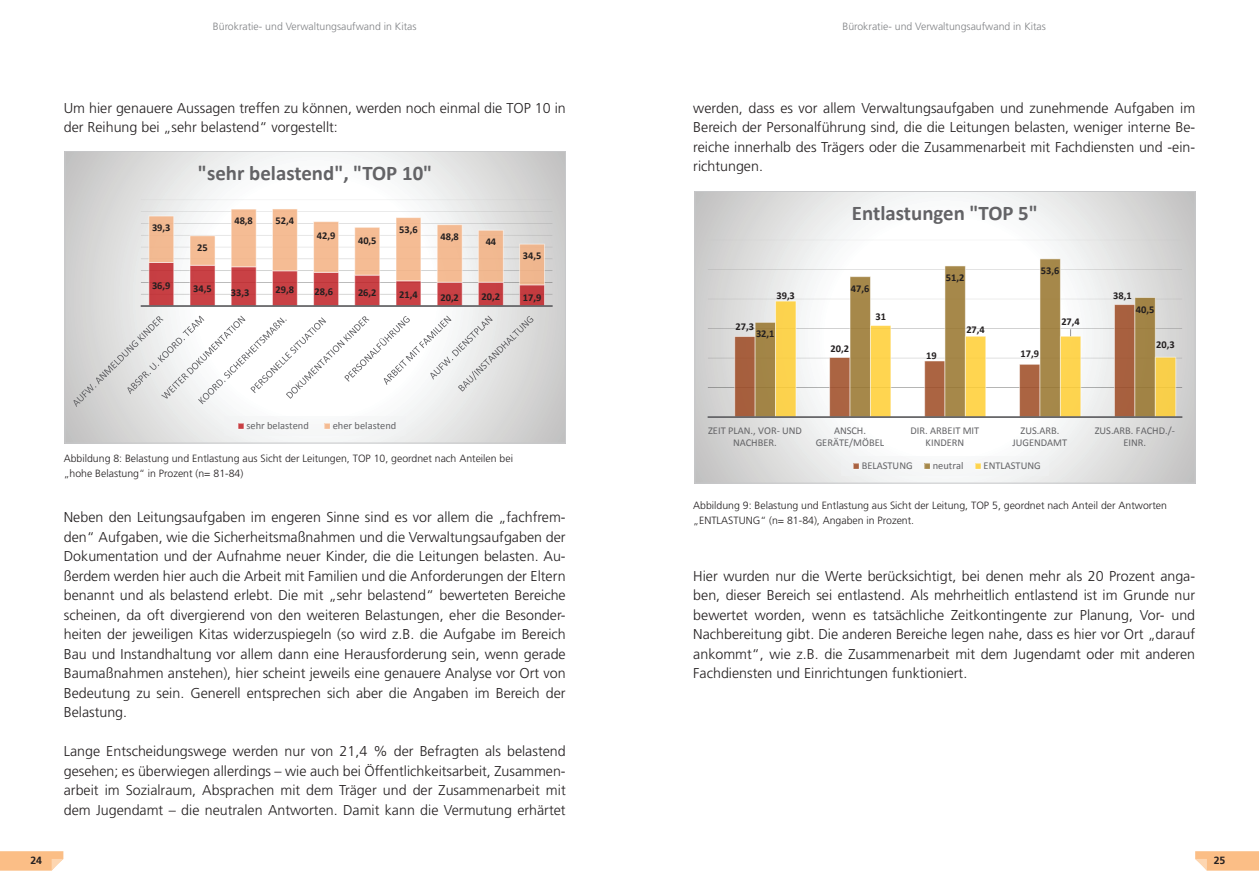
<style>
.page{position:relative;width:1259px;height:893px;background:#fff}
.page>*{position:absolute;margin:0;border:0;box-sizing:border-box;transform-origin:0 0}
.t1{font:700 20.85px "Calibri";color:#636366}
.t2{font:300 14.25px/19.5px "Frutiger LT Pro";color:#231f20;text-align:justify}
.t3{font:300 10.5px/15px "Frutiger LT Pro";color:#231f20}
.t4{font:300 10.5px "Frutiger LT Pro";color:#808285}
.t5{font:10.5px "Calibri";letter-spacing:-.005em;color:#636366}
.t6{font:700 10.5px "Frutiger LT Pro";color:#231f20}
.t7{font:700 10.35px "Calibri";color:#231f20}
.t8{font:10.35px/12.8px "Calibri";color:#636366;text-align:center}
</style>
<div class="page">
<svg style="left:1195px;top:851px;width:64px;height:20px"></svg>
<svg style="left:0;top:851px;width:63px;height:20px"></svg>
<svg style="left:67px;top:153px;width:497px;height:288px"></svg>
<svg style="left:141px;top:199px;width:411px;height:106px"></svg>
<hr style="left:141px;top:305px;width:411px;height:2px;background:#636366">
<svg style="left:73px;top:316px;width:460px;height:91px"></svg>
<div style="left:224px;top:417px;width:182px;height:19px;background:#f2f3f4"></div>
<div style="left:238px;top:423px;width:6px;height:7px;border:1px solid #fff"></div>
<div style="left:324px;top:423px;width:7px;height:7px;border:1px solid #fff"></div>
<div style="left:65px;top:151px;width:501px;height:292px;border:1px solid #c7c8ca"></div>
<svg style="left:696px;top:193px;width:497px;height:289px"></svg>
<svg style="left:707px;top:240px;width:475px;height:148px"></svg>
<svg style="left:754px;top:258px;width:402px;height:47px"></svg>
<svg style="left:774px;top:300px;width:402px;height:116px"></svg>
<hr style="left:707px;top:416px;width:475px;height:2px;background:#636366">
<svg style="left:734px;top:305px;width:401px;height:112px"></svg>
<div style="left:841px;top:457px;width:208px;height:19px;background:#f2f3f4"></div>
<div style="left:853px;top:463px;width:6px;height:7px;border:1px solid #fff"></div>
<div style="left:924px;top:463px;width:6px;height:7px;border:1px solid #fff"></div>
<div style="left:975px;top:463px;width:6px;height:7px;border:1px solid #fff"></div>
<div style="left:694px;top:191px;width:501px;height:293px;border:1px solid #c7c8ca"></div>
<p class="t4" style="left:213px;top:20px;width:205px">Bürokratie- und Verwaltungsaufwand in Kitas</p>
<p class="t2" style="left:64px;top:98px;width:503px">Um hier genauere Aussagen treffen zu können, werden noch einmal die TOP 10 in der Reihung bei „sehr belastend“ vorgestellt:</p>
<p class="t7" style="left:152px;top:220px;width:20px">39,3</p>
<h1 class="t1" style="left:198px;top:158px;width:236px">"sehr belastend", "TOP 10"</h1>
<p class="t7" style="left:197px;top:240px;width:12px">25</p>
<p class="t7" style="left:234px;top:213px;width:20px">48,8</p>
<p class="t7" style="left:276px;top:213px;width:20px">52,4</p>
<p class="t7" style="left:317px;top:228px;width:20px">42,9</p>
<p class="t7" style="left:358px;top:234px;width:20px">40,5</p>
<p class="t7" style="left:399px;top:222px;width:20px">53,6</p>
<p class="t7" style="left:440px;top:229px;width:20px">48,8</p>
<p class="t7" style="left:486px;top:235px;width:12px">44</p>
<p class="t7" style="left:523px;top:249px;width:20px">34,5</p>
<p class="t7" style="left:152px;top:278px;width:20px">36,9</p>
<p class="t7" style="left:193px;top:281px;width:20px">34,5</p>
<p class="t7" style="left:231px;top:285px;width:20px">33,3</p>
<p class="t7" style="left:276px;top:282px;width:20px">29,8</p>
<p class="t7" style="left:314px;top:284px;width:20px">28,6</p>
<p class="t7" style="left:358px;top:286px;width:20px">26,2</p>
<p class="t7" style="left:399px;top:287px;width:20px">21,4</p>
<p class="t7" style="left:440px;top:290px;width:20px">20,2</p>
<p class="t7" style="left:481px;top:289px;width:20px">20,2</p>
<p class="t7" style="left:523px;top:291px;width:20px">17,9</p>
<p class="t6" style="left:30px;top:855px;width:13px">24</p>
<p class="t8" style="left:246px;top:419px;width:64px">sehr belastend</p>
<p class="t8" style="left:333px;top:419px;width:65px">eher belastend</p>
<p class="t3" style="left:64px;top:451px;width:451px">Abbildung 8: Belastung und Entlastung aus Sicht der Leitungen, TOP 10, geordnet nach Anteilen bei „hohe Belastung“ in Prozent (n= 81-84)</p>
<p class="t2" style="left:64px;top:508px;width:503px">Neben den Leitungsaufgaben im engeren Sinne sind es vor allem die „fachfrem&shy;den“ Aufgaben, wie die Sicherheitsmaßnahmen und die Verwaltungsaufgaben der Dokumentation und der Aufnahme neuer Kinder, die die Leitungen belasten. Au&shy;ßerdem werden hier auch die Arbeit mit Familien und die Anforderungen der Eltern benannt und als belastend erlebt. Die mit „sehr belastend“ bewerteten Bereiche scheinen, da oft divergierend von den weiteren Belastungen, eher die Besonder&shy;heiten der jeweiligen Kitas widerzuspiegeln (so wird z.B. die Aufgabe im Bereich Bau und Instandhaltung vor allem dann eine Herausforderung sein, wenn gerade Baumaßnahmen anstehen), hier scheint jeweils eine genauere Analyse vor Ort von Bedeutung zu sein. Generell entsprechen sich aber die Angaben im Bereich der Belastung.</p>
<p class="t2" style="left:64px;top:742px;width:503px">Lange Entscheidungswege werden nur von 21,4 % der Befragten als belastend gesehen; es überwiegen allerdings – wie auch bei Öffentlichkeitsarbeit, Zusammen&shy;arbeit im Sozialraum, Absprachen mit dem Träger und der Zusammenarbeit mit dem Jugendamt – die neutralen Antworten. Damit kann die Vermutung erhärtet</p>
<p class="t4" style="left:842px;top:20px;width:205px">Bürokratie- und Verwaltungsaufwand in Kitas</p>
<p class="t2" style="left:693px;top:98px;width:503px">werden, dass es vor allem Verwaltungsaufgaben und zunehmende Aufgaben im Bereich der Personalführung sind, die die Leitungen belasten, weniger interne Be&shy;reiche innerhalb des Trägers oder die Zusammenarbeit mit Fachdiensten und -ein&shy;richtungen.</p>
<h1 class="t1" style="left:852px;top:198px;width:187px">Entlastungen "TOP 5"</h1>
<p class="t7" style="left:946px;top:270px;width:20px">51,2</p>
<p class="t7" style="left:1041px;top:263px;width:20px">53,6</p>
<p class="t7" style="left:776px;top:288px;width:20px">39,3</p>
<p class="t7" style="left:851px;top:281px;width:20px">47,6</p>
<p class="t7" style="left:1113px;top:288px;width:20px">38,1</p>
<p class="t7" style="left:735px;top:319px;width:20px">27,3</p>
<p class="t7" style="left:756px;top:327px;width:20px">32,1</p>
<p class="t7" style="left:875px;top:309px;width:12px">31</p>
<p class="t7" style="left:966px;top:322px;width:20px">27,4</p>
<p class="t7" style="left:1061px;top:314px;width:20px">27,4</p>
<p class="t7" style="left:1136px;top:302px;width:20px">40,5</p>
<p class="t7" style="left:830px;top:341px;width:20px">20,2</p>
<p class="t7" style="left:926px;top:348px;width:12px">19</p>
<p class="t7" style="left:1020px;top:347px;width:20px">17,9</p>
<p class="t7" style="left:1156px;top:337px;width:20px">20,3</p>
<p class="t8" style="left:708px;top:423px;width:95px">ZEIT PLAN., VOR- UND<br>NACHBER.</p>
<p class="t8" style="left:815px;top:423px;width:70px">ANSCH.<br>GERÄTE/MÖBEL</p>
<p class="t8" style="left:910px;top:423px;width:70px">DIR. ARBEIT MIT<br>KINDERN</p>
<p class="t8" style="left:1012px;top:423px;width:56px">ZUS.ARB.<br>JUGENDAMT</p>
<p class="t8" style="left:1094px;top:423px;width:82px">ZUS.ARB. FACHD./-<br>EINR.</p>
<p class="t5" style="left:861px;top:459px;width:53px">BELASTUNG</p>
<p class="t5" style="left:933px;top:459px;width:32px">neutral</p>
<p class="t5" style="left:983px;top:459px;width:59px">ENTLASTUNG</p>
<p class="t3" style="left:693px;top:497px;width:475px">Abbildung 9: Belastung und Entlastung aus Sicht der Leitung, TOP 5, geordnet nach Anteil der Antworten „ENTLASTUNG“ (n= 81-84), Angaben in Prozent.</p>
<p class="t2" style="left:693px;top:566px;width:503px">Hier wurden nur die Werte berücksichtigt, bei denen mehr als 20 Prozent anga&shy;ben, dieser Bereich sei entlastend. Als mehrheitlich entlastend ist im Grunde nur bewertet worden, wenn es tatsächliche Zeitkontingente zur Planung, Vor- und Nachbereitung gibt. Die anderen Bereiche legen nahe, dass es hier vor Ort „darauf ankommt“, wie z.B. die Zusammenarbeit mit dem Jugendamt oder mit anderen Fachdiensten und Einrichtungen funktioniert.</p>
<p class="t6" style="left:1213px;top:855px;width:13px">25</p>
</div>
